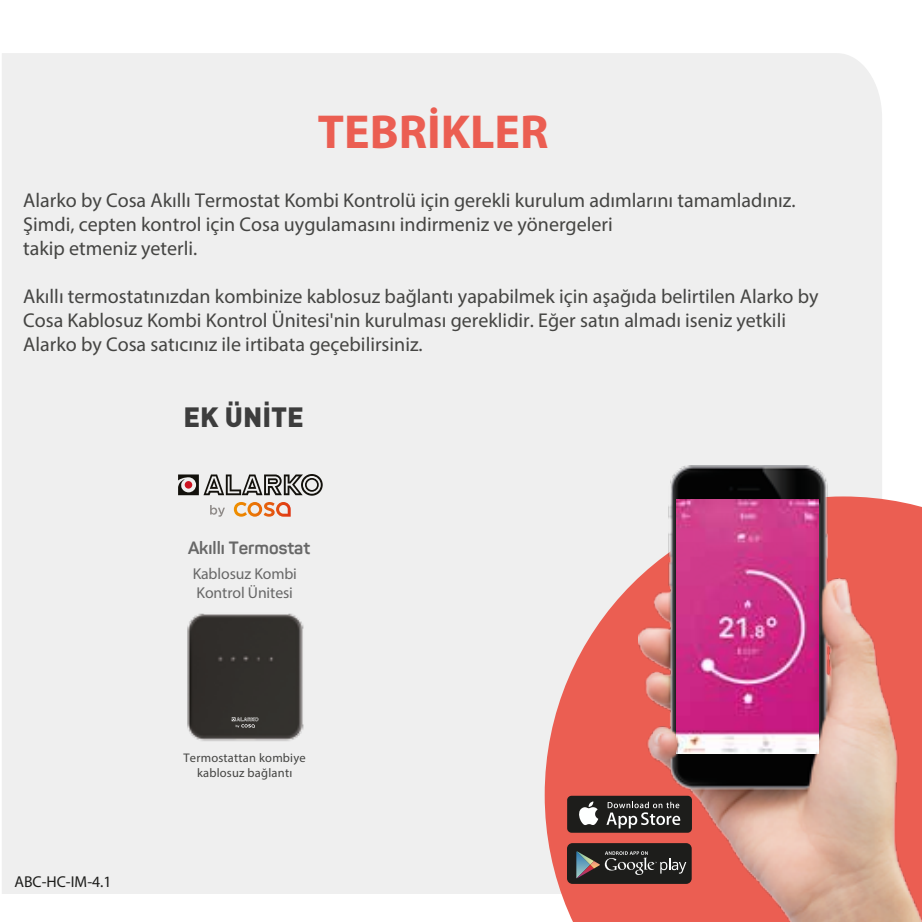
<style>
.page{position:relative;width:922px;height:922px;background:#fff}
.page>*{position:absolute;margin:0;border:0;box-sizing:border-box;transform-origin:0 0}
.t1{font:700 48px "Myriad Pro";color:#eb5e52}
.t2{font:900 27.5px "DIN Pro";color:#3d3d3d}
.t3{font:20px/24px "Myriad Pro";color:#444442}
.t4{font:700 17.5px "Panton";color:#676767}
.t5{font:15.75px/19px "Myriad Pro";letter-spacing:-.005em;color:#676767}
.t6{font:15.75px "Myriad Pro";color:#1d1d1b}
.t7{font:12.5px/15px "Myriad Pro";letter-spacing:.015em;color:#444442;text-align:center}
</style>
<div class="page">
<div style="left:2px;top:53px;width:879px;height:840px;background:#efefef"></div>
<svg style="left:544px;top:496px;width:94px;height:425px;fill:#eb5e52"></svg>
<img style="left:638px;top:465px;width:283px;height:456px">
<img style="left:676px;top:499px;width:142px;height:253px">
<div style="left:567px;top:795px;width:124px;height:37px;background:#1d1d1b;border-radius:4px"></div>
<svg style="left:579px;top:801px;width:19px;height:23px"></svg>
<svg style="left:606px;top:801px;width:74px;height:27px"></svg>
<div style="left:567px;top:842px;width:124px;height:41px;background:#1d1d1b;border-radius:6px"></div>
<svg style="left:576px;top:851px;width:110px;height:27px"></svg>
<div style="left:2px;top:53px;width:43px;height:244px;background:#efefef"></div>
<img style="left:137px;top:578px;width:294px;height:206px">
<svg style="left:231px;top:717px;width:27px;height:10px"></svg>
<svg style="left:178px;top:474px;width:144px;height:21px"></svg>
<svg style="left:234px;top:502px;width:56px;height:14px"></svg>
<svg style="left:210px;top:505px;width:15px;height:11px"></svg>
<h1 class="t1" style="left:318px;top:101px;width:232px">TEBRİKLER</h1>
<p class="t3" style="left:23px;top:188px;width:773px">Alarko by Cosa Akıllı Termostat Kombi Kontrolü için gerekli kurulum adımlarını tamamladınız.<br>Şimdi, cepten kontrol için Cosa uygulamasını indirmeniz ve yönergeleri<br>takip etmeniz yeterli.</p>
<p class="t3" style="left:23px;top:284px;width:796px">Akıllı termostatınızdan kombinize kablosuz bağlantı yapabilmek için aşağıda belirtilen Alarko by<br>Cosa Kablosuz Kombi Kontrol Ünitesi'nin kurulması gereklidir. Eğer satın almadı iseniz yetkili<br>Alarko by Cosa satıcınız ile irtibata geçebilirsiniz.</p>
<h2 class="t2" style="left:183px;top:393px;width:122px">EK ÜNİTE</h2>
<p class="t4" style="left:188px;top:537px;width:124px">Akıllı Termostat</p>
<p class="t5" style="left:193px;top:564px;width:106px">Kablosuz Kombi<br>Kontrol Ünitesi</p>
<p class="t6" style="left:14px;top:872px;width:99px">ABC-HC-IM-4.1</p>
<p class="t7" style="left:183px;top:749px;width:124px">Termostattan kombiye kablosuz bağlantı</p>
</div>
